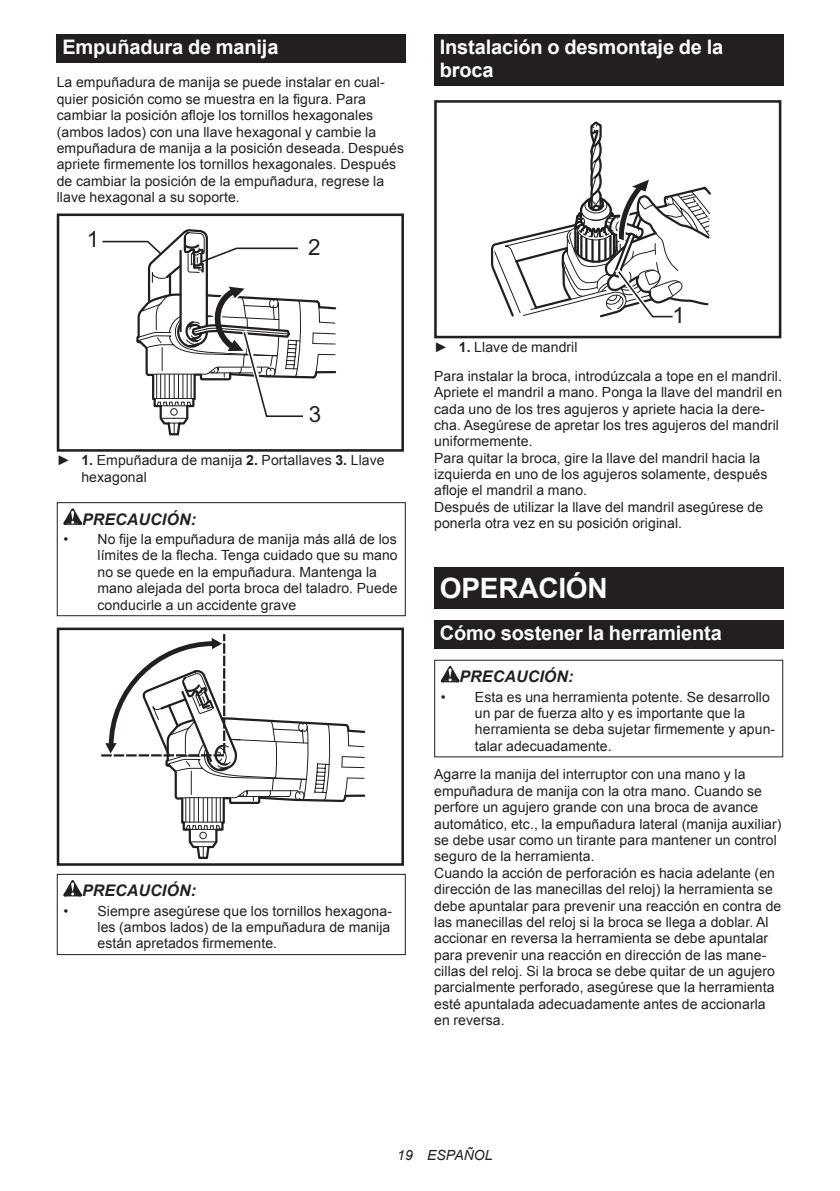
<style>
.page{position:relative;width:840px;height:1191px;background:#fff}
.page>*{position:absolute;margin:0;border:0;box-sizing:border-box;transform-origin:0 0}
.t1{font:700 28px "Arial";letter-spacing:-.01em;color:#fff}
.t2{font:22.4px "Arial";color:#231f20}
.t3{font:700 20px/23.4px "Arial";letter-spacing:-.01em;color:#fff}
.t4{font:italic 700 16px "Arial";letter-spacing:.005em;color:#231f20}
.t5{font:14px/16.4px "Arial";letter-spacing:.005em;color:#231f20}
.t6{font:italic 14px "Arial";letter-spacing:.005em;color:#231f20}
.s1{font-weight:700}
</style>
<div class="page">
<div style="left:57px;top:34px;width:348px;height:29px;background:#231f20"></div>
<svg style="left:102px;top:229px;width:235px;height:207px"></svg>
<div style="left:57px;top:213px;width:347px;height:239px;border:3px solid #231f20"></div>
<svg style="left:63px;top:508px;width:19px;height:17px"></svg>
<div style="left:57px;top:502px;width:348px;height:114px;border:1px solid #231f20"></div>
<svg style="left:101px;top:634px;width:265px;height:225px"></svg>
<div style="left:57px;top:627px;width:347px;height:238px;border:3px solid #231f20"></div>
<svg style="left:63px;top:880px;width:19px;height:16px"></svg>
<div style="left:57px;top:874px;width:348px;height:81px;border:1px solid #231f20"></div>
<div style="left:434px;top:34px;width:348px;height:52px;background:#231f20"></div>
<svg style="left:490px;top:121px;width:221px;height:197px"></svg>
<div style="left:434px;top:100px;width:347px;height:238px;border:3px solid #231f20"></div>
<div style="left:434px;top:568px;width:348px;height:41px;background:#231f20"></div>
<div style="left:434px;top:620px;width:348px;height:29px;background:#231f20"></div>
<svg style="left:440px;top:666px;width:19px;height:16px"></svg>
<div style="left:434px;top:659px;width:348px;height:98px;border:1px solid #231f20"></div>
<h3 class="t3" style="left:62px;top:36px;width:217px">Empuñadura de manija</h3>
<p class="t5" style="left:57px;top:74px;width:348px">La empuñadura de manija se puede instalar en cual&shy;quier posición como se muestra en la figura. Para cambiar la posición afloje los tornillos hexagonales (ambos lados) con una llave hexagonal y cambie la empuñadura de manija a la posición deseada. Después apriete firmemente los tornillos hexagonales. Después de cambiar la posición de la empuñadura, regrese la llave hexagonal a su soporte.</p>
<h2 class="t2" style="left:87px;top:224px;width:14px">1</h2>
<h2 class="t2" style="left:308px;top:232px;width:14px">2</h2>
<h2 class="t2" style="left:308px;top:399px;width:14px">3</h2>
<p class="t5" style="left:81px;top:452px;width:304px;text-indent:-25px">► <span class="s1">1.</span> Empuñadura de manija <span class="s1">2.</span> Portallaves <span class="s1">3.</span> Llave hexagonal</p>
<p class="t4" style="left:82px;top:508px;width:115px">PRECAUCIÓN:</p>
<p class="t5" style="left:97px;top:531px;width:301px;text-indent:-34px">• No fije la empuñadura de manija más allá de los límites de la flecha. Tenga cuidado que su mano no se quede en la empuñadura. Mantenga la mano alejada del porta broca del taladro. Puede conducirle a un accidente grave</p>
<p class="t4" style="left:82px;top:880px;width:115px">PRECAUCIÓN:</p>
<p class="t5" style="left:97px;top:902px;width:296px;text-align:justify;text-indent:-34px">• Siempre asegúrese que los tornillos hexagona&shy;les (ambos lados) de la empuñadura de manija están apretados firmemente.</p>
<h3 class="t3" style="left:439px;top:36px;width:285px">Instalación o desmontaje de la broca</h3>
<h2 class="t2" style="left:672px;top:301px;width:14px">1</h2>
<p class="t5" style="left:434px;top:333px;width:349px;line-height:28.8px">► <span class="s1">1.</span> Llave de mandril<br>Para instalar la broca, introdúzcala a tope en el mandril.</p>
<p class="t5" style="left:434px;top:384px;width:349px">Apriete el mandril a mano. Ponga la llave del mandril en cada uno de los tres agujeros y apriete hacia la dere&shy;cha. Asegúrese de apretar los tres agujeros del mandril uniformemente.<br>Para quitar la broca, gire la llave del mandril hacia la izquierda en uno de los agujeros solamente, después afloje el mandril a mano.<br>Después de utilizar la llave del mandril asegúrese de ponerla otra vez en su posición original.</p>
<h1 class="t1" style="left:439px;top:569px;width:169px">OPERACIÓN</h1>
<h3 class="t3" style="left:439px;top:622px;width:283px">Cómo sostener la herramienta</h3>
<p class="t4" style="left:459px;top:666px;width:115px">PRECAUCIÓN:</p>
<p class="t5" style="left:474px;top:688px;width:302px;text-indent:-34px">• Esta es una herramienta potente. Se desarrollo un par de fuerza alto y es importante que la herramienta se deba sujetar firmemente y apun&shy;talar adecuadamente.</p>
<p class="t5" style="left:434px;top:766px;width:348px">Agarre la manija del interruptor con una mano y la empuñadura de manija con la otra mano. Cuando se perfore un agujero grande con una broca de avance automático, etc., la empuñadura lateral (manija auxiliar) se debe usar como un tirante para mantener un control seguro de la herramienta.<br>Cuando la acción de perforación es hacia adelante (en dirección de las manecillas del reloj) la herramienta se debe apuntalar para prevenir una reacción en contra de las manecillas del reloj si la broca se llega a doblar. Al accionar en reversa la herramienta se debe apuntalar para prevenir una reacción en dirección de las mane&shy;cillas del reloj. Si la broca se debe quitar de un agujero parcialmente perforado, asegúrese que la herramienta esté apuntalada adecuadamente antes de accionarla en reversa.</p>
<p class="t6" style="left:397px;top:1146px;width:97px">19 ESPAÑOL</p>
</div>
